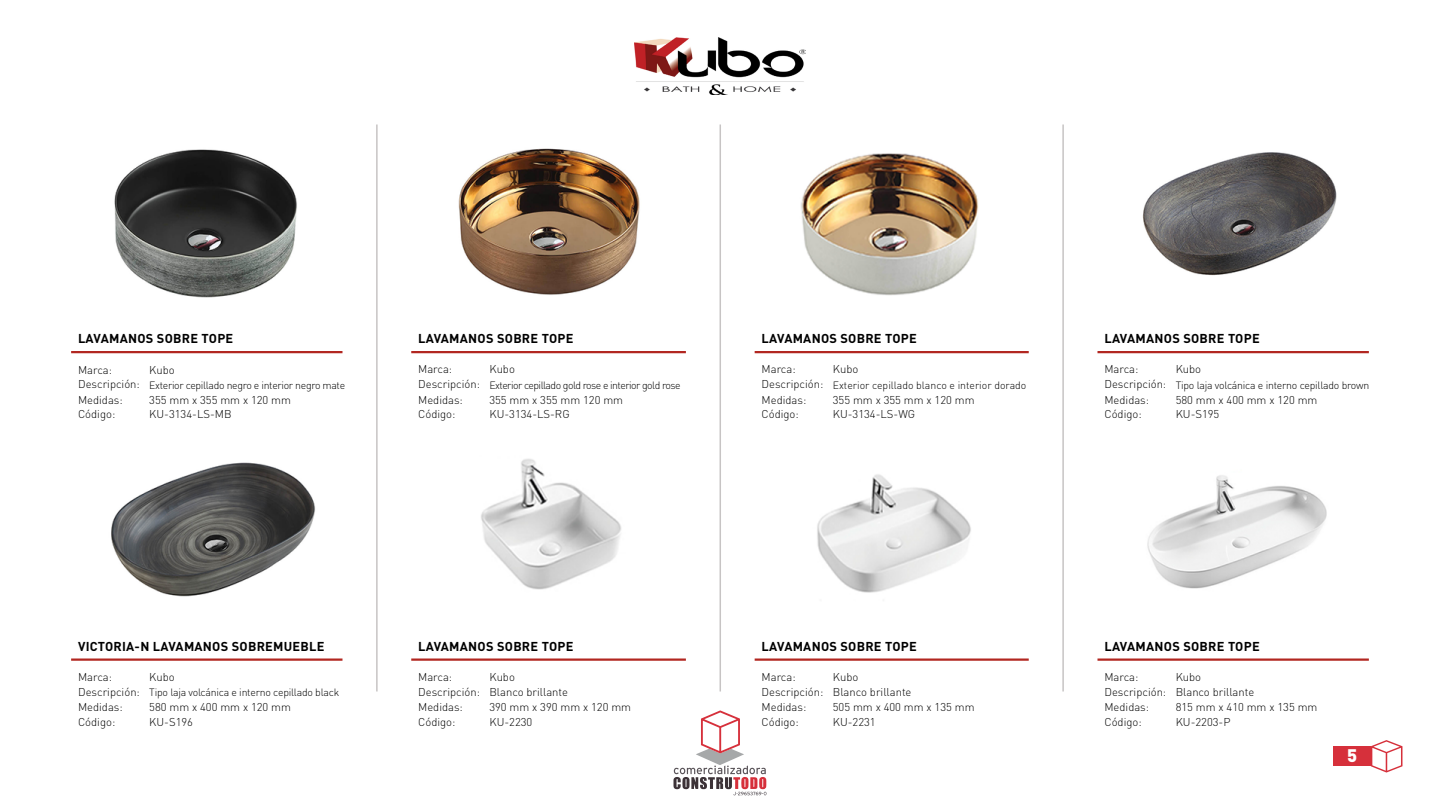
<style>
.page{position:relative;width:1440px;height:810px;background:#fff}
.page>*{position:absolute;margin:0;border:0;box-sizing:border-box;transform-origin:0 0}
.t1{font:900 18px "DIN Pro";color:#fff}
.t2{font:700 12.75px "DIN Pro";letter-spacing:.02em;color:#000}
.t3{font:300 11.25px/15px "DIN Pro";color:#000}
.t4{font:300 10.5px "DIN Pro";letter-spacing:-.02em;color:#000}
.t5{font:300 10.5px "DIN Pro";letter-spacing:-.05em;color:#000}
.t6{font:300 10.5px "DIN Pro";color:#000}
.s1{font-size:11.25px}
</style>
<div class="page">
<svg style="left:1371px;top:740px;width:32px;height:32px"></svg>
<svg style="left:674px;top:710px;width:93px;height:86px"></svg>
<hr style="left:376px;top:124px;width:2px;height:568px;background:#c7c4c4">
<hr style="left:720px;top:124px;width:1px;height:568px;background:#c7c4c4">
<hr style="left:1062px;top:124px;width:2px;height:568px;background:#c7c4c4">
<img style="left:634px;top:38px;width:172px;height:57px">
<hr style="left:71px;top:351px;width:271px;height:2px;background:#b22721">
<hr style="left:71px;top:658px;width:271px;height:3px;background:#b22721">
<hr style="left:411px;top:351px;width:275px;height:2px;background:#b22721">
<hr style="left:411px;top:658px;width:275px;height:3px;background:#b22721">
<hr style="left:755px;top:351px;width:274px;height:2px;background:#b22721">
<hr style="left:755px;top:658px;width:274px;height:3px;background:#b22721">
<hr style="left:1097px;top:351px;width:272px;height:2px;background:#b22721">
<hr style="left:1097px;top:658px;width:272px;height:3px;background:#b22721">
<div style="left:1334px;top:747px;width:37px;height:19px;background:#d6303b"></div>
<img style="left:817px;top:474px;width:154px;height:119px">
<img style="left:1147px;top:475px;width:180px;height:114px">
<img style="left:114px;top:149px;width:183px;height:149px">
<img style="left:458px;top:148px;width:182px;height:147px">
<img style="left:481px;top:459px;width:140px;height:131px">
<img style="left:111px;top:462px;width:204px;height:135px">
<img style="left:801px;top:153px;width:178px;height:143px">
<img style="left:1142px;top:152px;width:195px;height:124px">
<p class="t2" style="left:78px;top:330px;width:157px">LAVAMANOS SOBRE TOPE</p>
<p class="t3" style="left:78px;top:361px;width:36px">Marca:</p>
<p class="t3" style="left:149px;top:361px;width:27px">Kubo</p>
<p class="t4" style="left:78px;top:378px;width:269px"><span class="s1">Descripción:</span> Exterior cepillado negro e interior negro mate</p>
<p class="t3" style="left:78px;top:391px;width:46px">Medidas:</p>
<p class="t3" style="left:149px;top:391px;width:143px">355 mm x 355 mm x 120 mm</p>
<p class="t3" style="left:78px;top:406px;width:39px">Código:</p>
<p class="t3" style="left:149px;top:406px;width:84px">KU-3134-LS-MB</p>
<p class="t2" style="left:418px;top:330px;width:157px">LAVAMANOS SOBRE TOPE</p>
<p class="t2" style="left:762px;top:330px;width:157px">LAVAMANOS SOBRE TOPE</p>
<p class="t3" style="left:418px;top:361px;width:36px">Marca:</p>
<p class="t3" style="left:489px;top:361px;width:27px">Kubo</p>
<p class="t5" style="left:418px;top:378px;width:264px"><span class="s1">Descripción:</span> Exterior cepillado gold rose e interior gold rose</p>
<p class="t3" style="left:418px;top:391px;width:46px">Medidas:</p>
<p class="t3" style="left:489px;top:391px;width:135px">355 mm x 355 mm 120 mm</p>
<p class="t3" style="left:418px;top:406px;width:39px">Código:</p>
<p class="t3" style="left:489px;top:406px;width:82px">KU-3134-LS-RG</p>
<p class="t3" style="left:762px;top:361px;width:36px">Marca:</p>
<p class="t3" style="left:833px;top:361px;width:27px">Kubo</p>
<p class="t6" style="left:762px;top:378px;width:266px"><span class="s1">Descripción:</span> Exterior cepillado blanco e interior dorado</p>
<p class="t3" style="left:762px;top:391px;width:46px">Medidas:</p>
<p class="t3" style="left:833px;top:391px;width:143px">355 mm x 355 mm x 120 mm</p>
<p class="t3" style="left:762px;top:406px;width:39px">Código:</p>
<p class="t3" style="left:833px;top:406px;width:84px">KU-3134-LS-WG</p>
<p class="t2" style="left:1104px;top:330px;width:157px">LAVAMANOS SOBRE TOPE</p>
<p class="t3" style="left:1104px;top:361px;width:36px">Marca:</p>
<p class="t3" style="left:1176px;top:361px;width:27px">Kubo</p>
<p class="t4" style="left:1104px;top:378px;width:266px"><span class="s1">Descripción:</span> Tipo laja volcánica e interno cepillado brown</p>
<p class="t3" style="left:1104px;top:391px;width:46px">Medidas:</p>
<p class="t3" style="left:1176px;top:391px;width:143px">580 mm x 400 mm x 120 mm</p>
<p class="t3" style="left:1104px;top:406px;width:39px">Código:</p>
<p class="t3" style="left:1176px;top:406px;width:45px">KU-S195</p>
<p class="t2" style="left:78px;top:638px;width:248px">VICTORIA-N LAVAMANOS SOBREMUEBLE</p>
<p class="t2" style="left:1104px;top:638px;width:157px">LAVAMANOS SOBRE TOPE</p>
<p class="t2" style="left:418px;top:638px;width:157px">LAVAMANOS SOBRE TOPE</p>
<p class="t2" style="left:762px;top:638px;width:157px">LAVAMANOS SOBRE TOPE</p>
<p class="t3" style="left:78px;top:669px;width:36px">Marca:</p>
<p class="t3" style="left:149px;top:669px;width:27px">Kubo</p>
<p class="t4" style="left:78px;top:685px;width:263px"><span class="s1">Descripción:</span> Tipo laja volcánica e interno cepillado black</p>
<p class="t3" style="left:78px;top:699px;width:46px">Medidas:</p>
<p class="t3" style="left:149px;top:699px;width:143px">580 mm x 400 mm x 120 mm</p>
<p class="t3" style="left:78px;top:714px;width:39px">Código:</p>
<p class="t3" style="left:149px;top:714px;width:45px">KU-S196</p>
<p class="t3" style="left:418px;top:669px;width:36px">Marca:</p>
<p class="t3" style="left:418px;top:669px;width:151px;text-indent:71px">Kubo<br>Descripción: Blanco brillante<br>Medidas:</p>
<p class="t3" style="left:489px;top:699px;width:143px">390 mm x 390 mm x 120 mm</p>
<p class="t3" style="left:418px;top:714px;width:39px">Código:</p>
<p class="t3" style="left:489px;top:714px;width:44px">KU-2230</p>
<p class="t3" style="left:762px;top:669px;width:36px">Marca:</p>
<p class="t3" style="left:762px;top:669px;width:151px;text-indent:71px">Kubo<br>Descripción: Blanco brillante<br>Medidas:</p>
<p class="t3" style="left:833px;top:699px;width:143px">505 mm x 400 mm x 135 mm</p>
<p class="t3" style="left:1104px;top:669px;width:36px">Marca:</p>
<p class="t3" style="left:1104px;top:669px;width:151px;text-indent:71px">Kubo<br>Descripción: Blanco brillante<br>Medidas:</p>
<p class="t3" style="left:1176px;top:699px;width:143px">815 mm x 410 mm x 135 mm</p>
<p class="t3" style="left:762px;top:714px;width:39px">Código:</p>
<p class="t3" style="left:833px;top:714px;width:44px">KU-2231</p>
<p class="t3" style="left:1104px;top:714px;width:39px">Código:</p>
<p class="t3" style="left:1176px;top:714px;width:56px">KU-2203-P</p>
<h1 class="t1" style="left:1347px;top:743px;width:12px">5</h1>
</div>
